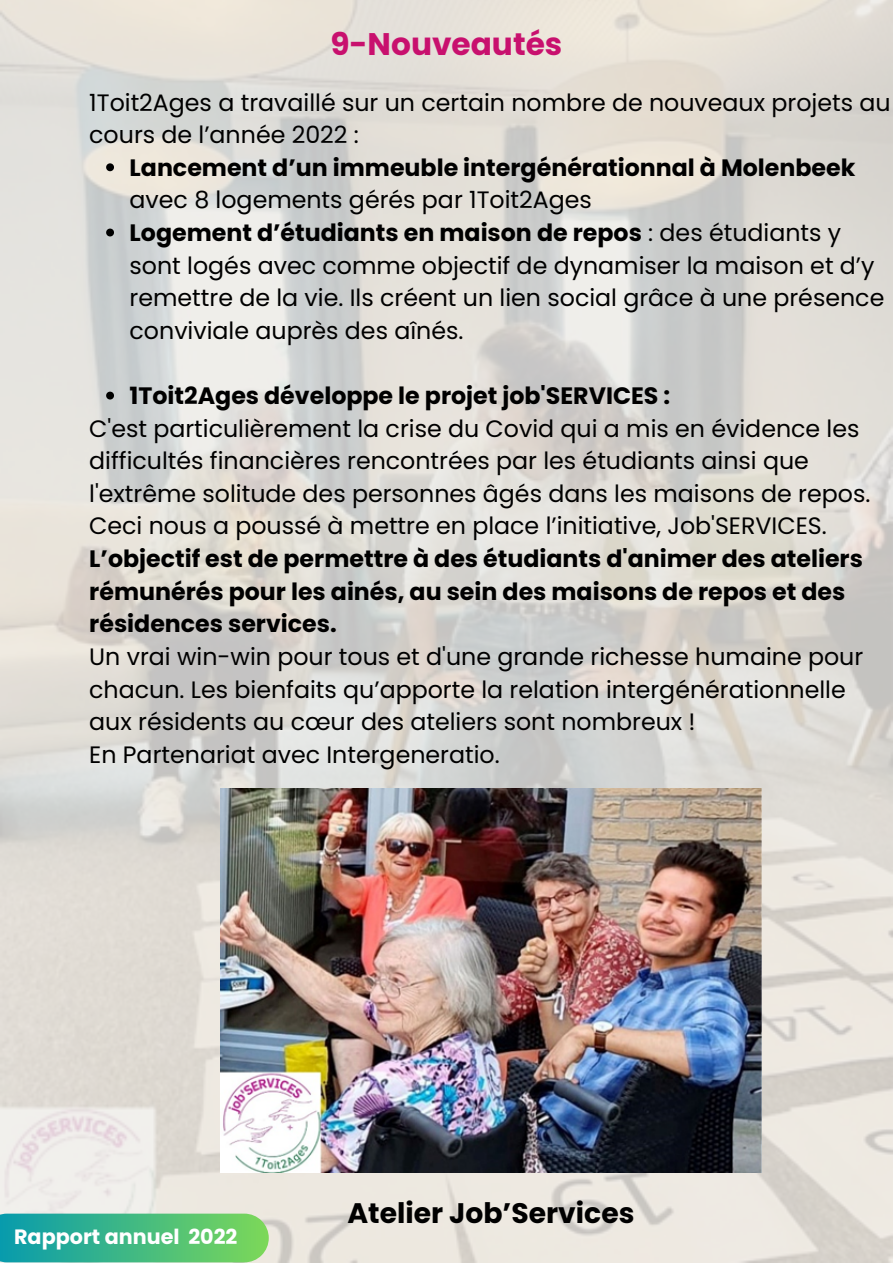
<style>
.page{position:relative;width:893px;height:1264px;background:#fff}
.page>*{position:absolute;margin:0;border:0;box-sizing:border-box;transform-origin:0 0}
.t1{font:700 31.2px "Poppins";color:#c8106e}
.t2{font:700 28.2px "Poppins";color:#000}
.t3{font:23.7px/32.5px "Poppins";color:#000}
.t4{font:700 23.7px/32.5px "Poppins";color:#000}
.t5{font:700 20.7px "Poppins";color:#fff}
.s1{font-weight:400}
.s2{font-weight:700}
</style>
<div class="page">
<img style="left:0;top:0;width:892px;height:1262px">
<svg style="left:106px;top:163px;width:8px;height:8px"></svg>
<svg style="left:106px;top:228px;width:8px;height:8px"></svg>
<svg style="left:106px;top:391px;width:8px;height:8px"></svg>
<img style="left:220px;top:788px;width:541px;height:384px">
<svg style="left:0;top:1213px;width:268px;height:49px;background:#46ba85"></svg>
<p class="t1" style="left:330px;top:22px;width:233px">9-Nouveautés</p>
<p class="t3" style="left:89px;top:86px;width:802px">1Toit2Ages a travaillé sur un certain nombre de nouveaux projets au cours de l’année 2022 :</p>
<p class="t4" style="left:130px;top:151px;width:727px">Lancement d’un immeuble intergénérationnal à Molenbeek <span class="s1">avec 8 logements gérés par 1Toit2Ages</span></p>
<p class="t3" style="left:130px;top:216px;width:756px"><span class="s2">Logement d’étudiants en maison de repos</span> : des étudiants y sont logés avec comme objectif de dynamiser la maison et d’y remettre de la vie. Ils créent un lien social grâce à une présence conviviale auprès des aînés.</p>
<p class="t4" style="left:130px;top:379px;width:542px">1Toit2Ages développe le projet job'SERVICES :</p>
<p class="t3" style="left:89px;top:412px;width:782px">C'est particulièrement la crise du Covid qui a mis en évidence les difficultés financières rencontrées par les étudiants ainsi que l'extrême solitude des personnes âgés dans les maisons de repos.<br>Ceci nous a poussé à mettre en place l’initiative, Job'SERVICES.</p>
<p class="t4" style="left:89px;top:542px;width:775px">L’objectif est de permettre à des étudiants d'animer des ateliers rémunérés pour les ainés, au sein des maisons de repos et des résidences services.</p>
<p class="t3" style="left:89px;top:640px;width:775px">Un vrai win-win pour tous et d'une grande richesse humaine pour chacun. Les bienfaits qu’apporte la relation intergénérationnelle aux résidents au cœur des ateliers sont nombreux !</p>
<p class="t3" style="left:89px;top:738px;width:412px">En Partenariat avec Intergeneratio.</p>
<p class="t5" style="left:14px;top:1222px;width:225px">Rapport annuel 2022</p>
<p class="t2" style="left:347px;top:1193px;width:288px">Atelier Job’Services</p>
</div>
